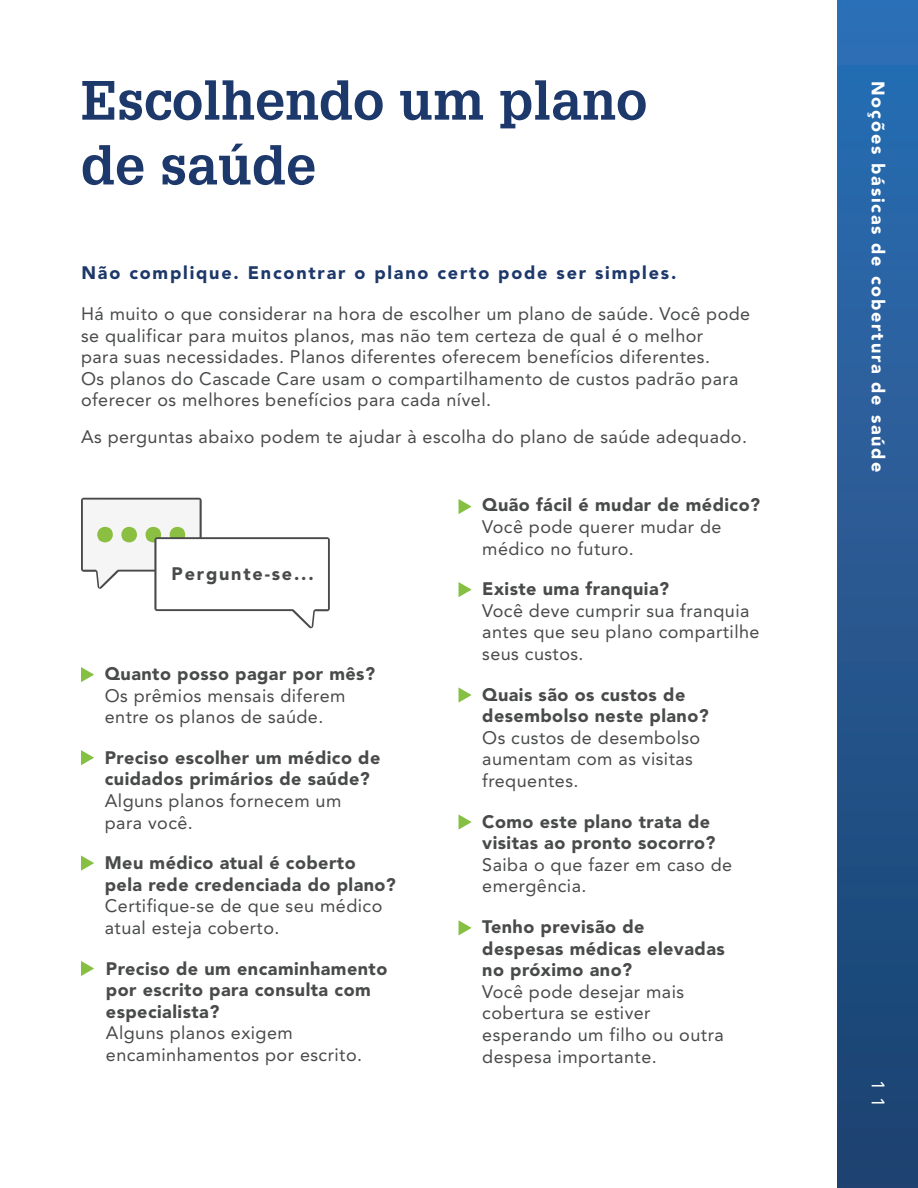
<style>
.page{position:relative;width:918px;height:1188px;background:#fff}
.page>*{position:absolute;margin:0;border:0;box-sizing:border-box;transform-origin:0 0}
.t1{font:700 54px/64.8px "Glypha LT Std";color:#1d386a}
.t2{font:18px/21.6px "Avenir LT Std";letter-spacing:.025em;color:#494a4a}
.t3{font:900 18px/21.6px "Avenir LT Std";letter-spacing:.025em;color:#494a4a}
.t4{font:900 18px "Avenir LT Std";letter-spacing:.1em;color:#1d386a}
.t5{font:900 18px "Avenir LT Std";letter-spacing:.1em;color:#fff}
.t6{font:900 18px "Avenir LT Std";letter-spacing:.1em;color:#494a4a}
.t7{font:18px "Avenir LT Std";color:#fff}
.s1{font-weight:400}
.s2{font-weight:900}
</style>
<div class="page">
<div style="left:837px;top:0;width:81px;height:1188px;background:linear-gradient(to bottom,#2d6fb5,#1c416e)"></div>
<svg style="left:81px;top:667px;width:13px;height:15px"></svg>
<svg style="left:459px;top:499px;width:13px;height:15px"></svg>
<svg style="left:81px;top:750px;width:13px;height:15px"></svg>
<svg style="left:459px;top:582px;width:13px;height:15px"></svg>
<svg style="left:81px;top:856px;width:13px;height:15px"></svg>
<svg style="left:459px;top:687px;width:13px;height:16px"></svg>
<svg style="left:81px;top:961px;width:13px;height:15px"></svg>
<svg style="left:459px;top:814px;width:13px;height:16px"></svg>
<svg style="left:459px;top:920px;width:13px;height:15px"></svg>
<svg style="left:81px;top:498px;width:249px;height:130px"></svg>
<p class="t1" style="left:81px;top:67px;width:568px">Escolhendo um plano de saúde</p>
<p class="t4" style="left:82px;top:262px;width:596px">Não complique. Encontrar o plano certo pode ser simples.</p>
<p class="t2" style="left:81px;top:303px;width:671px">Há muito o que considerar na hora de escolher um plano de saúde. Você pode se qualificar para muitos planos, mas não tem certeza de qual é o melhor<br>para suas necessidades. Planos diferentes oferecem benefícios diferentes.<br>Os planos do Cascade Care usam o compartilhamento de custos padrão para oferecer os melhores benefícios para cada nível.</p>
<p class="t2" style="left:81px;top:426px;width:668px">As perguntas abaixo podem te ajudar à escolha do plano de saúde adequado.</p>
<p class="t6" style="left:172px;top:563px;width:144px">Pergunte-se...</p>
<p class="t3" style="left:105px;top:663px;width:272px">Quanto posso pagar por mês?</p>
<p class="t2" style="left:105px;top:685px;width:242px">Os prêmios mensais diferem entre os planos de saúde.</p>
<p class="t3" style="left:105px;top:747px;width:277px">Preciso escolher um médico de cuidados primários de saúde?<br><span class="s1">Alguns planos fornecem um para você.</span></p>
<p class="t3" style="left:105px;top:852px;width:293px">Meu médico atual é coberto pela rede credenciada do plano?<br><span class="s1">Certifique-se de que seu médico atual esteja coberto.</span></p>
<p class="t3" style="left:106px;top:957px;width:283px">Preciso de um encaminhamento por escrito para consulta com especialista?</p>
<p class="t2" style="left:106px;top:1022px;width:258px">Alguns planos exigem encaminhamentos por escrito.</p>
<p class="t2" style="left:482px;top:494px;width:279px"><span class="s2">Quão fácil é mudar de médico?<br></span>Você pode querer mudar de médico no futuro.</p>
<p class="t3" style="left:482px;top:578px;width:188px">Existe uma franquia?</p>
<p class="t2" style="left:482px;top:600px;width:279px">Você deve cumprir sua franquia antes que seu plano compartilhe seus custos.</p>
<p class="t3" style="left:482px;top:683px;width:228px">Quais são os custos de desembolso neste plano?</p>
<p class="t2" style="left:482px;top:727px;width:220px">Os custos de desembolso aumentam com as visitas frequentes.</p>
<p class="t3" style="left:482px;top:810px;width:235px">Como este plano trata de visitas ao pronto socorro?</p>
<p class="t2" style="left:482px;top:854px;width:251px">Saiba o que fazer em caso de emergência.</p>
<p class="t3" style="left:482px;top:916px;width:244px">Tenho previsão de despesas médicas elevadas no próximo ano?</p>
<p class="t2" style="left:482px;top:981px;width:243px">Você pode desejar mais cobertura se estiver esperando um filho ou outra despesa importante.</p>
<p class="t5" style="left:889px;top:81px;width:392px;rotate:90deg">Noções básicas de cobertura de saúde</p>
<p class="t7" style="left:889px;top:1080px;width:29px;rotate:90deg">1 1</p>
</div>
